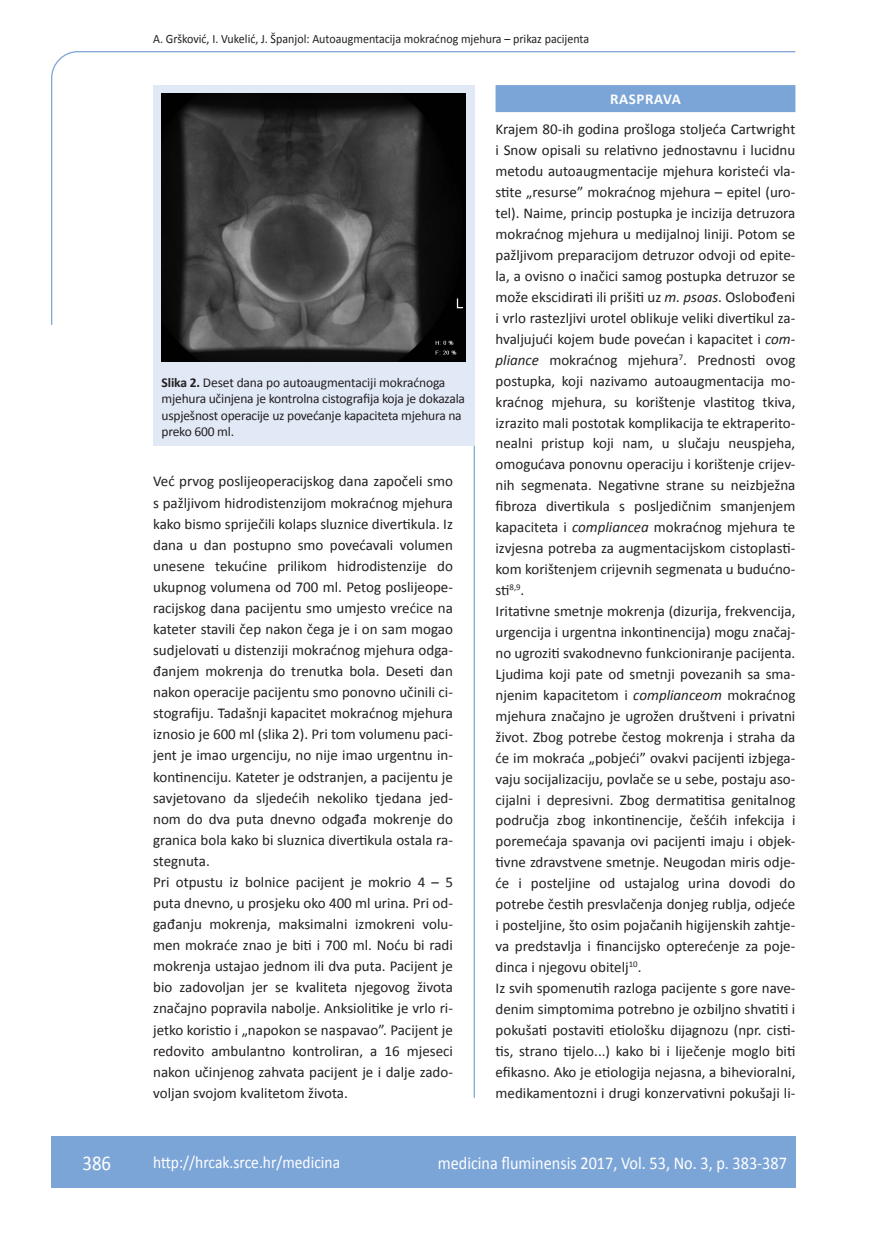
<style>
.page{position:relative;width:872px;height:1234px;background:#fff}
.page>*{position:absolute;margin:0;border:0;box-sizing:border-box;transform-origin:0 0}
.t1{font:21px "Calibri";color:#fff;scale:.9 1}
.t2{font:18px "Calibri";color:#fff;scale:.9 1}
.t3{font:17.25px "Calibri";color:#fff;scale:.9 1}
.t4{font:15px/21px "Calibri";color:#231f20}
.t5{font:700 15px "Calibri";letter-spacing:.04em;color:#fff}
.t6{font:13.5px/16.5px "Calibri";letter-spacing:-.015em;color:#231f20}
.t7{font:12.75px "Calibri";color:#231f20;scale:.94 1}
.s1{font-weight:700}
.s2{font-style:italic}
</style>
<div class="page">
<svg style="left:51px;top:51px;width:745px;height:275px"></svg>
<hr style="left:473px;top:445px;width:2px;height:652px;background:#7ca5d7">
<div style="left:51px;top:1135px;width:744px;height:51px;background:#7ca5d7"></div>
<div style="left:495px;top:85px;width:300px;height:27px;background:#7ca5d7"></div>
<div style="left:153px;top:85px;width:321px;height:361px;background:#e1e9f6"></div>
<img style="left:162px;top:94px;width:303px;height:267px">
<p class="t7" style="left:153px;top:30px;width:465px">A. Gršković, I. Vukelić, J. Španjol: Autoaugmentacija mokraćnog mjehura – prikaz pacijenta</p>
<p class="t6" style="left:162px;top:373px;width:305px"><span class="s1">Slika 2.</span> Deset dana po autoaugmentaciji mokraćnoga mjehura učinjena je kontrolna cistografija koja je dokazala uspješnost operacije uz povećanje kapaciteta mjehura na preko 600 ml.</p>
<p class="t4" style="left:153px;top:470px;width:301px">Već prvog poslijeoperacijskog dana započeli smo s pažljivom hidrodistenzijom mokraćnog mjehura kako bismo spriječili kolaps sluznice divertikula. Iz dana u dan postupno smo povećavali volumen unesene tekućine prilikom hidrodistenzije do ukupnog volumena od 700 ml. Petog poslijeope&shy;racijskog dana pacijentu smo umjesto vrećice na kateter stavili čep nakon čega je i on sam mogao sudjelovati u distenziji mokraćnog mjehura odga&shy;đanjem mokrenja do trenutka bola. Deseti dan nakon operacije pacijentu smo ponovno učinili ci&shy;stografiju. Tadašnji kapacitet mokraćnog mjehura iznosio je 600 ml (slika 2). Pri tom volumenu paci&shy;jent je imao urgenciju, no nije imao urgentnu in&shy;kontinenciju. Kateter je odstranjen, a pacijentu je savjetovano da sljedećih nekoliko tjedana jed&shy;nom do dva puta dnevno odgađa mokrenje do granica bola kako bi sluznica divertikula ostala ra&shy;stegnuta.<br>Pri otpustu iz bolnice pacijent je mokrio 4 – 5 puta dnevno, u prosjeku oko 400 ml urina. Pri od&shy;gađanju mokrenja, maksimalni izmokreni volu&shy;men mokraće znao je biti i 700 ml. Noću bi radi mokrenja ustajao jednom ili dva puta. Pacijent je bio zadovoljan jer se kvaliteta njegovog života značajno popravila nabolje. Anksiolitike je vrlo ri&shy;jetko koristio i „napokon se naspavao”. Pacijent je redovito ambulantno kontroliran, a 16 mjeseci nakon učinjenog zahvata pacijent je i dalje zado&shy;voljan svojom kvalitetom života.</p>
<p class="t5" style="left:610px;top:90px;width:72px">RASPRAVA</p>
<p class="t4" style="left:495px;top:118px;width:301px">Krajem 80-ih godina prošloga stoljeća Cartwright i Snow opisali su relativno jednostavnu i lucidnu metodu autoaugmentacije mjehura koristeći vla&shy;stite „resurse” mokraćnog mjehura – epitel (uro&shy;tel). Naime, princip postupka je incizija detruzora mokraćnog mjehura u medijalnoj liniji. Potom se pažljivom preparacijom detruzor odvoji od epite&shy;la, a ovisno o inačici samog postupka detruzor se može ekscidirati ili prišiti uz <span class="s2">m. psoas</span>. Oslobođeni i vrlo rastezljivi urotel oblikuje veliki divertikul za&shy;hvaljujući kojem bude povećan i kapacitet i <span class="s2">com&shy;pliance</span> mokraćnog mjehura<sup>7</sup>. Prednosti ovog postupka, koji nazivamo autoaugmentacija mo&shy;kraćnog mjehura, su korištenje vlastitog tkiva, izrazito mali postotak komplikacija te ektraperito&shy;nealni pristup koji nam, u slučaju neuspjeha, omogućava ponovnu operaciju i korištenje crijev&shy;nih segmenata. Negativne strane su neizbježna fibroza divertikula s posljedičnim smanjenjem kapaciteta i <span class="s2">compliancea</span> mokraćnog mjehura te izvjesna potreba za augmentacijskom cistoplasti&shy;kom korištenjem crijevnih segmenata u budućno&shy;sti<sup>8,9</sup>.<br>Iritativne smetnje mokrenja (dizurija, frekvencija, urgencija i urgentna inkontinencija) mogu značaj&shy;no ugroziti svakodnevno funkcioniranje pacijenta.<br>Ljudima koji pate od smetnji povezanih sa sma&shy;njenim kapacitetom i <span class="s2">complianceom</span> mokraćnog mjehura značajno je ugrožen društveni i privatni život. Zbog potrebe čestog mokrenja i straha da će im mokraća „pobjeći” ovakvi pacijenti izbjega&shy;vaju socijalizaciju, povlače se u sebe, postaju aso&shy;cijalni i depresivni. Zbog dermatitisa genitalnog područja zbog inkontinencije, češćih infekcija i poremećaja spavanja ovi pacijenti imaju i objek&shy;tivne zdravstvene smetnje. Neugodan miris odje&shy;će i posteljine od ustajalog urina dovodi do potrebe čestih presvlačenja donjeg rublja, odjeće i posteljine, što osim pojačanih higijenskih zahtje&shy;va predstavlja i financijsko opterećenje za poje&shy;dinca i njegovu obitelj<sup>10</sup>.<br>Iz svih spomenutih razloga pacijente s gore nave&shy;denim simptomima potrebno je ozbiljno shvatiti i pokušati postaviti etiološku dijagnozu (npr. cisti&shy;tis, strano tijelo...) kako bi i liječenje moglo biti efikasno. Ako je etiologija nejasna, a bihevioralni, medikamentozni i drugi konzervativni pokušaji li-</p>
<h1 class="t1" style="left:82px;top:1149px;width:33px">386</h1>
<p class="t3" style="left:153px;top:1150px;width:209px">http://hrcak.srce.hr/medicina</p>
<p class="t2" style="left:438px;top:1151px;width:389px">medicina fluminensis 2017, Vol. 53, No. 3, p. 383-387</p>
</div>
